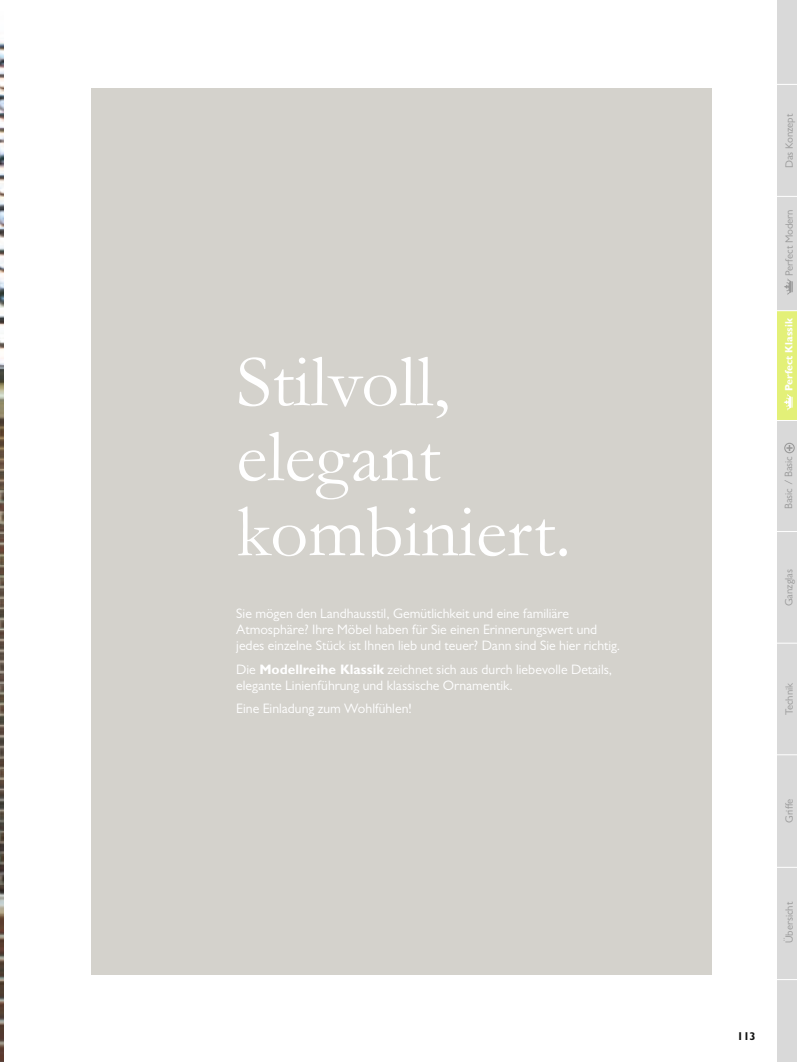
<style>
.page{position:relative;width:797px;height:1062px;background:#fff}
.page>*{position:absolute;margin:0;border:0;box-sizing:border-box;transform-origin:0 0}
.t1{font:74.5px/75px "Garamond";color:#fff}
.t2{font:13.75px/16.2px "Gill Sans MT Std";color:#fff}
.t3{font:700 11.25px "Gill Sans MT Std";color:#131413}
.t4{font:10.62px "Gill Sans MT Std";color:#999}
.t5{font:700 10.62px "Gill Sans MT Std";color:#fff}
.s1{font-weight:700}
</style>
<div class="page">
<img style="left:0;top:42px;width:4px;height:1019px">
<div style="left:91px;top:89px;width:620px;height:885px;background:#d4d2cc"></div>
<div style="left:776px;top:0;width:20px;height:1061px;background:#d9d9d9"></div>
<svg style="left:786px;top:445px;width:6px;height:6px"></svg>
<div style="left:784px;top:443px;width:10px;height:10px;border:1px solid #999;border-radius:50%"></div>
<div style="left:776px;top:311px;width:20px;height:109px;background:#e3f078"></div>
<svg style="left:784px;top:394px;width:8px;height:16px"></svg>
<svg style="left:784px;top:278px;width:8px;height:17px"></svg>
<svg style="left:776px;top:196px;width:20px;height:1px"></svg>
<svg style="left:776px;top:84px;width:20px;height:1px"></svg>
<svg style="left:776px;top:310px;width:20px;height:1px"></svg>
<svg style="left:776px;top:420px;width:20px;height:1px"></svg>
<svg style="left:776px;top:531px;width:20px;height:1px"></svg>
<svg style="left:776px;top:643px;width:20px;height:1px"></svg>
<svg style="left:776px;top:754px;width:20px;height:1px"></svg>
<svg style="left:776px;top:867px;width:20px;height:1px"></svg>
<svg style="left:776px;top:979px;width:20px;height:1px"></svg>
<h1 class="t1" style="left:236px;top:342px;width:336px">Stilvoll, elegant kombiniert.</h1>
<p class="t2" style="left:236px;top:605px;width:385px">Sie mögen den Landhausstil, Gemütlichkeit und eine familiäre<br>Atmosphäre? Ihre Möbel haben für Sie einen Erinnerungswert und jedes einzelne Stück ist Ihnen lieb und teuer? Dann sind Sie hier richtig.</p>
<p class="t2" style="left:236px;top:661px;width:377px">Die <span class="s1">Modellreihe Klassik</span> zeichnet sich aus durch liebevolle Details, elegante Linienführung und klassische Ornamentik.</p>
<p class="t2" style="left:236px;top:700px;width:177px">Eine Einladung zum Wohlfühlen!</p>
<p class="t4" style="left:782px;top:168px;width:56px;rotate:-90deg">Das Konzept</p>
<p class="t4" style="left:783px;top:276px;width:68px;rotate:-90deg">Perfect Modern</p>
<p class="t5" style="left:782px;top:391px;width:74px;rotate:-90deg">Perfect Klassik</p>
<p class="t4" style="left:782px;top:509px;width:55px;rotate:-90deg">Basic / Basic</p>
<p class="t4" style="left:782px;top:606px;width:39px;rotate:-90deg">Ganzglas</p>
<p class="t4" style="left:782px;top:715px;width:34px;rotate:-90deg">Technik</p>
<p class="t4" style="left:782px;top:823px;width:26px;rotate:-90deg">Griffe</p>
<p class="t4" style="left:782px;top:943px;width:43px;rotate:-90deg">Übersicht</p>
<p class="t3" style="left:737px;top:1029px;width:20px">113</p>
</div>
